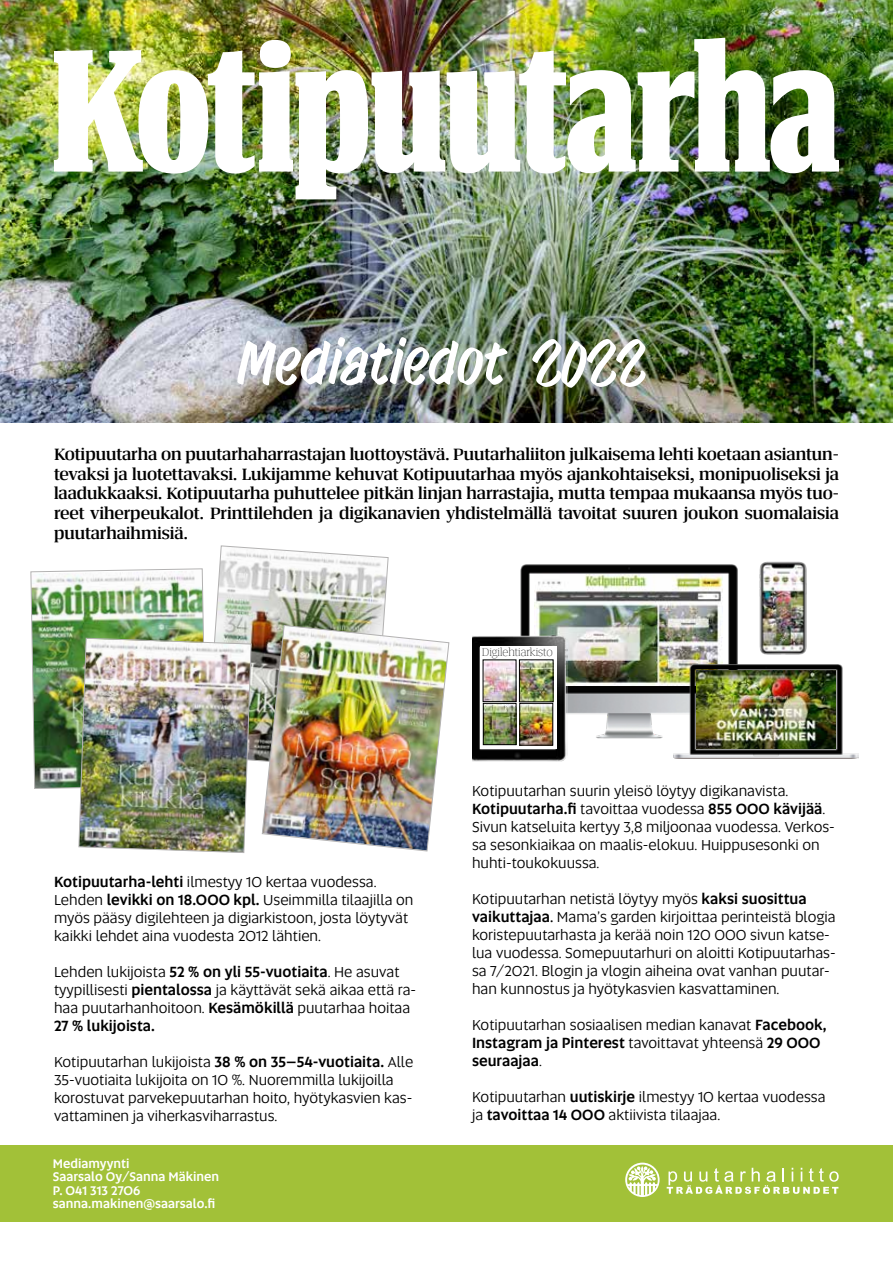
<style>
.page{position:relative;width:893px;height:1263px;background:#fff}
.page>*{position:absolute;margin:0;border:0;box-sizing:border-box;transform-origin:0 0}
.t1{font:500 56.7px "Walmer Marker Pro";letter-spacing:-.005em;color:#fff}
.t2{font:500 16.5px/19.8px "Neuvos";color:#000;text-align:justify}
.t3{font:15px/18px "Altis";color:#000}
.t4{font:500 12.75px/13.5px "Altis";color:#fff}
.t5{font:100 11.25px "Neuvos";color:#000}
.s1{font-weight:500}
.s2{font-style:inherit}
</style>
<div class="page">
<div style="left:0;top:1145px;width:893px;height:76px;background:#a2c138"></div>
<svg style="left:625px;top:1162px;width:35px;height:35px"></svg>
<svg style="left:667px;top:1168px;width:172px;height:26px"></svg>
<img style="left:0;top:0;width:893px;height:422px">
<img style="left:54px;top:38px;width:785px;height:161px">
<img style="left:30px;top:545px;width:419px;height:308px">
<img style="left:759px;top:561px;width:48px;height:94px">
<img style="left:520px;top:564px;width:218px;height:175px">
<img style="left:535px;top:574px;width:187px;height:111px">
<img style="left:674px;top:664px;width:185px;height:95px">
<img style="left:472px;top:636px;width:96px;height:126px">
<svg style="left:480px;top:646px;width:76px;height:103px"></svg>
<img style="left:485px;top:662px;width:29px;height:38px">
<img style="left:519px;top:662px;width:34px;height:83px">
<div style="left:519px;top:660px;width:34px;height:42px;border:1px solid #000"></div>
<div style="left:520px;top:703px;width:33px;height:42px;border:1px solid #000"></div>
<img style="left:485px;top:705px;width:29px;height:38px">
<div style="left:483px;top:703px;width:33px;height:42px;border:1px solid #000"></div>
<h1 class="t1" style="left:237px;top:321px;width:410px">Mediatiedot 2022</h1>
<p class="t2" style="left:54px;top:443px;width:786px">Kotipuutarha on puutarhaharrastajan luottoystävä. Puutarhaliiton julkaisema lehti koetaan asiantun&shy;tevaksi ja luotettavaksi. Lukijamme kehuvat Kotipuutarhaa myös ajankohtaiseksi, monipuoliseksi ja laadukkaaksi. Kotipuutarha puhuttelee pitkän linjan harrastajia, mutta tempaa mukaansa myös tuo&shy;reet viherpeukalot. Printtilehden ja digikanavien yhdistelmällä tavoitat suuren joukon suomalaisia puutarhaihmisiä.</p>
<p class="t3" style="left:54px;top:872px;width:361px"><span class="s1">Kotipuutarha-lehti</span> ilmestyy 10 kertaa vuodessa.<br>Lehden <span class="s1">levikki on 18.000 kpl.</span> Useimmilla tilaajilla on myös pääsy digilehteen ja digiarkistoon, josta löytyvät kaikki lehdet aina vuodesta 2012 lähtien.</p>
<p class="t3" style="left:54px;top:962px;width:364px">Lehden lukijoista <span class="s1">52 % on yli 55-vuotiaita</span>. He asuvat tyypillisesti <span class="s1">pientalossa</span> ja käyttävät sekä aikaa että ra&shy;haa puutarhanhoitoon. <span class="s1">Kesämökillä</span> puutarhaa hoitaa <span class="s1">27 % lukijoista.</span></p>
<p class="t3" style="left:54px;top:1052px;width:361px">Kotipuutarhan lukijoista <span class="s1">38 % on 35–54-vuotiaita.</span> Alle 35-vuotiaita lukijoita on 10 %. Nuoremmilla lukijoilla korostuvat parvekepuutarhan hoito, hyötykasvien kas&shy;vattaminen ja viherkasviharrastus.</p>
<p class="t4" style="left:53px;top:1156px;width:168px">Mediamyynti<br>Saarsalo Oy/Sanna Mäkinen<br>P. 041 313 2706 sanna.makinen@saarsalo.fi</p>
<p class="t5" style="left:482px;top:644px;width:72px">Digilehtiarkisto</p>
<p class="t3" style="left:472px;top:781px;width:364px">Kotipuutarhan suurin yleisö löytyy digikanavista.<br><span class="s1">Kotipuutarha.fi</span> tavoittaa vuodessa <span class="s1">855 000 kävijää</span>.<br>Sivun katseluita kertyy 3,8 miljoonaa vuodessa. Verkos&shy;sa sesonkiaikaa on maalis-elokuu. Huippusesonki on huhti-toukokuussa.</p>
<p class="t3" style="left:472px;top:889px;width:365px">Kotipuutarhan netistä löytyy myös <span class="s1">kaksi suosittua vaikuttajaa</span><span class="s2">.</span> Mama’s garden kirjoittaa perinteistä blogia koristepuutarhasta ja kerää noin 120 000 sivun katse&shy;lua vuodessa. Somepuutarhuri on aloitti Kotipuutarhas&shy;sa 7/2021. Blogin ja vlogin aiheina ovat vanhan puutar&shy;han kunnostus ja hyötykasvien kasvattaminen.</p>
<p class="t3" style="left:472px;top:1015px;width:356px">Kotipuutarhan sosiaalisen median kanavat <span class="s1">Facebook,<br>Instagram ja Pinterest</span> tavoittavat yhteensä <span class="s1">29 000 seuraajaa</span>.</p>
<p class="t3" style="left:472px;top:1087px;width:355px">Kotipuutarhan <span class="s1">uutiskirje</span> ilmestyy 10 kertaa vuodessa ja <span class="s1">tavoittaa 14 000</span> aktiivista tilaajaa.</p>
</div>
